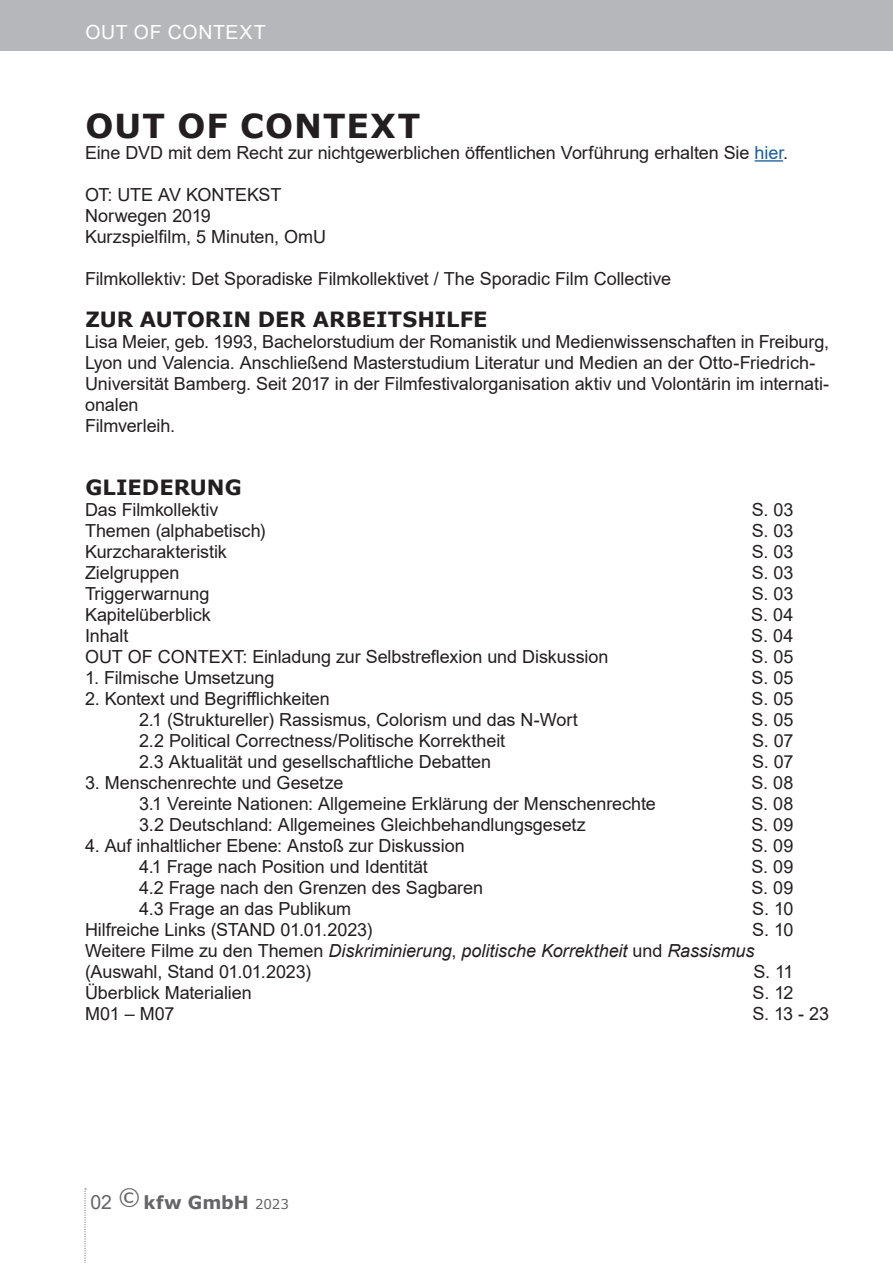
<style>
.page{position:relative;width:893px;height:1263px;background:#fff}
.page>*{position:absolute;margin:0;border:0;box-sizing:border-box;transform-origin:0 0}
.t1{font:700 33px "Verdana";letter-spacing:.03em;color:#231f20}
.t2{font:700 21px "Verdana";color:#231f20}
.t3{font:19.5px "Arial";letter-spacing:.035em;color:#fff}
.t4{font:18px/21px "Arial";letter-spacing:-.005em;color:#231f20}
.t5{font:700 18px "Verdana";color:#656568}
.s1{color:#175d9e}
.s2{font-style:italic}
.s3{font-family:"Arial";font-weight:400;font-size:19.5px}
.s4{font-weight:400;font-size:13.5px}
</style>
<div class="page">
<div style="left:0;top:0;width:893px;height:51px;background:#b6b7bb"></div>
<svg style="left:84px;top:1188px;width:2px;height:75px"></svg>
<hr style="left:755px;top:160px;width:28px;height:2px;background:#175d9e">
<p class="t3" style="left:85px;top:19px;width:182px">OUT OF CONTEXT</p>
<h1 class="t1" style="left:86px;top:103px;width:336px">OUT OF CONTEXT</h1>
<p class="t4" style="left:85px;top:142px;width:704px">Eine DVD mit dem Recht zur nichtgewerblichen öffentlichen Vorführung erhalten Sie <span class="s1">hier</span>.</p>
<p class="t4" style="left:85px;top:184px;width:243px">OT: UTE AV KONTEKST<br>Norwegen 2019<br>Kurzspielfilm, 5 Minuten, OmU</p>
<p class="t4" style="left:85px;top:268px;width:587px">Filmkollektiv: Det Sporadiske Filmkollektivet / The Sporadic Film Collective</p>
<p class="t2" style="left:85px;top:304px;width:404px">ZUR AUTORIN DER ARBEITSHILFE</p>
<p class="t4" style="left:85px;top:331px;width:746px">Lisa Meier, geb. 1993, Bachelorstudium der Romanistik und Medienwissenschaften in Freiburg, Lyon und Valencia. Anschließend Masterstudium Literatur und Medien an der Otto-Friedrich-Universität Bamberg. Seit 2017 in der Filmfestivalorganisation aktiv und Volontärin im internati&shy;onalen<br>Filmverleih.</p>
<p class="t2" style="left:85px;top:472px;width:158px">GLIEDERUNG</p>
<p class="t4" style="left:85px;top:499px;width:135px">Das Filmkollektiv</p>
<p class="t4" style="left:752px;top:499px;width:43px">S. 03</p>
<p class="t4" style="left:85px;top:520px;width:182px">Themen (alphabetisch)</p>
<p class="t4" style="left:752px;top:520px;width:43px">S. 03</p>
<p class="t4" style="left:85px;top:541px;width:143px">Kurzcharakteristik</p>
<p class="t4" style="left:752px;top:541px;width:43px">S. 03</p>
<p class="t4" style="left:85px;top:562px;width:96px">Zielgruppen</p>
<p class="t4" style="left:752px;top:562px;width:43px">S. 03</p>
<p class="t4" style="left:85px;top:583px;width:126px">Triggerwarnung</p>
<p class="t4" style="left:752px;top:583px;width:43px">S. 03</p>
<p class="t4" style="left:85px;top:604px;width:127px">Kapitelüberblick</p>
<p class="t4" style="left:751px;top:604px;width:44px">S. 04</p>
<p class="t4" style="left:85px;top:625px;width:45px">Inhalt</p>
<p class="t4" style="left:751px;top:625px;width:44px">S. 04</p>
<p class="t4" style="left:85px;top:646px;width:525px">OUT OF CONTEXT: Einladung zur Selbstreflexion und Diskussion</p>
<p class="t4" style="left:751px;top:646px;width:43px">S. 05</p>
<p class="t4" style="left:85px;top:667px;width:191px">1. Filmische Umsetzung</p>
<p class="t4" style="left:751px;top:667px;width:43px">S. 05</p>
<p class="t4" style="left:85px;top:688px;width:246px">2. Kontext und Begrifflichkeiten</p>
<p class="t4" style="left:751px;top:688px;width:43px">S. 05</p>
<p class="t4" style="left:139px;top:709px;width:440px">2.1 (Struktureller) Rassismus, Colorism und das N-Wort</p>
<p class="t4" style="left:751px;top:709px;width:43px">S. 05</p>
<p class="t4" style="left:139px;top:730px;width:368px">2.2 Political Correctness/Politische Korrektheit</p>
<p class="t4" style="left:752px;top:730px;width:43px">S. 07</p>
<p class="t4" style="left:139px;top:751px;width:354px">2.3 Aktualität und gesellschaftliche Debatten</p>
<p class="t4" style="left:752px;top:751px;width:43px">S. 07</p>
<p class="t4" style="left:85px;top:772px;width:260px">3. Menschenrechte und Gesetze</p>
<p class="t4" style="left:751px;top:772px;width:44px">S. 08</p>
<p class="t4" style="left:139px;top:793px;width:518px">3.1 Vereinte Nationen: Allgemeine Erklärung der Menschenrechte</p>
<p class="t4" style="left:751px;top:793px;width:44px">S. 08</p>
<p class="t4" style="left:139px;top:814px;width:448px">3.2 Deutschland: Allgemeines Gleichbehandlungsgesetz</p>
<p class="t4" style="left:751px;top:814px;width:44px">S. 09</p>
<p class="t4" style="left:85px;top:835px;width:381px">4. Auf inhaltlicher Ebene: Anstoß zur Diskussion</p>
<p class="t4" style="left:751px;top:835px;width:44px">S. 09</p>
<p class="t4" style="left:139px;top:856px;width:290px">4.1 Frage nach Position und Identität</p>
<p class="t4" style="left:751px;top:856px;width:44px">S. 09</p>
<p class="t4" style="left:139px;top:877px;width:346px">4.2 Frage nach den Grenzen des Sagbaren</p>
<p class="t4" style="left:751px;top:877px;width:44px">S. 09</p>
<p class="t4" style="left:139px;top:898px;width:214px">4.3 Frage an das Publikum</p>
<p class="t4" style="left:752px;top:898px;width:43px">S. 10</p>
<p class="t4" style="left:85px;top:919px;width:289px">Hilfreiche Links (STAND 01.01.2023)</p>
<p class="t4" style="left:85px;top:919px;width:710px;text-indent:667px">S. 10<br>Weitere Filme zu den Themen <span class="s2">Diskriminierung</span>, <span class="s2">politische Korrektheit</span> und <span class="s2">Rassismus </span>(Auswahl, Stand 01.01.2023)</p>
<p class="t4" style="left:753px;top:961px;width:42px">S. 11</p>
<p class="t4" style="left:85px;top:982px;width:168px">Überblick Materialien</p>
<p class="t4" style="left:752px;top:982px;width:42px">S. 12</p>
<p class="t4" style="left:85px;top:1003px;width:91px">M01 – M07</p>
<p class="t4" style="left:752px;top:1003px;width:78px">S. 13 - 23</p>
<p class="t5" style="left:90px;top:1190px;width:200px"><span class="s3">02</span> <sup>©</sup> kfw GmbH <span class="s4">2023</span></p>
</div>
